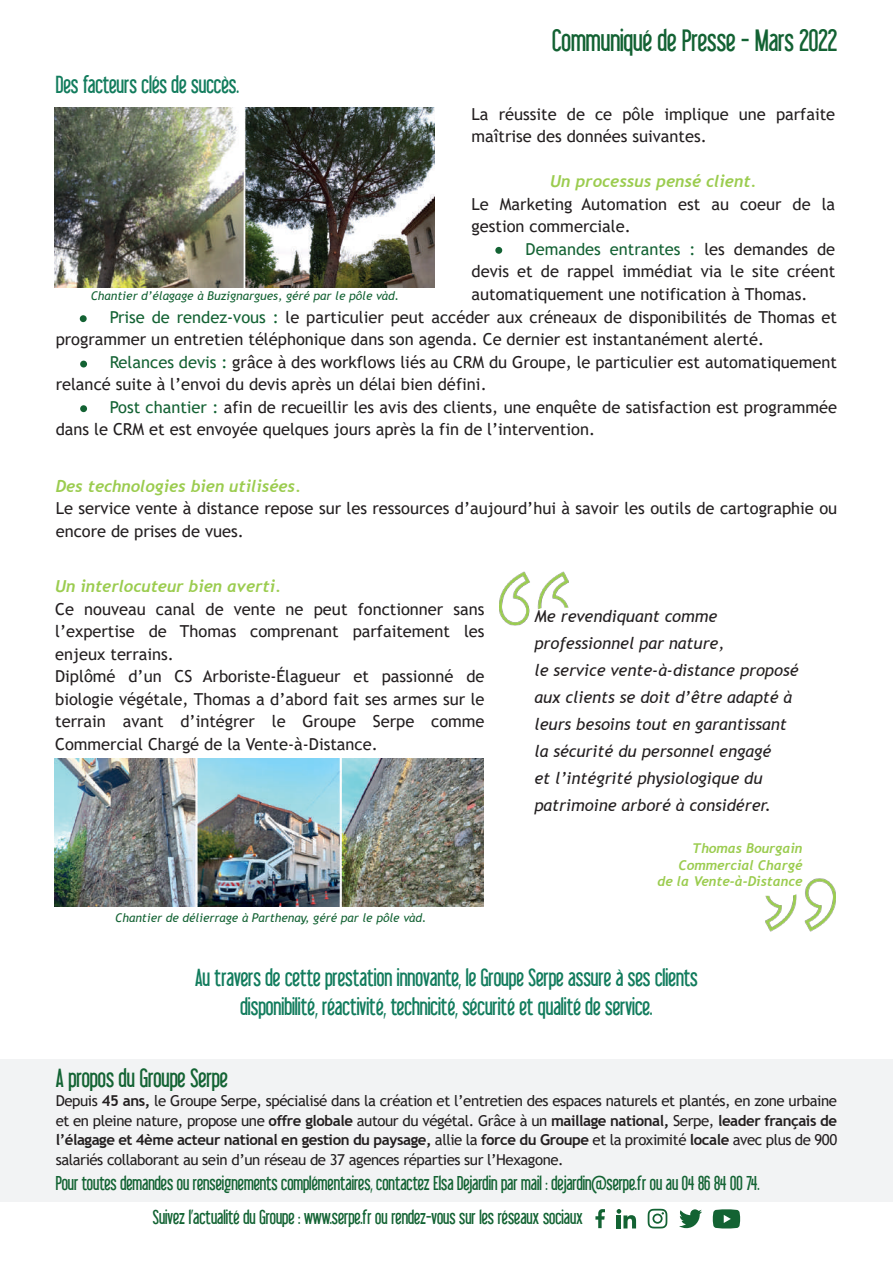
<style>
.page{position:relative;width:893px;height:1263px;background:#fff}
.page>*{position:absolute;margin:0;border:0;box-sizing:border-box;transform-origin:0 0}
.t1{font:30px "Libel Suit";color:#136233}
.t2{font:25.5px "Libel Suit";color:#136333}
.t3{font:24px/28.8px "Libel Suit";color:#127c5d;text-align:center}
.t4{font:19.5px "Libel Suit";color:#136333}
.t5{font:16.5px/22.5px "Trebuchet MS";color:#231f20}
.t6{font:italic 16.5px/27px "Trebuchet MS";color:#231f20}
.t7{font:italic 700 16.5px "Trebuchet";color:#9bcc4f}
.t8{font:15px/19.5px "Trebuchet MS";letter-spacing:-.03em;color:#231f20;text-align:justify}
.t9{font:italic 700 13.5px/16.5px "Trebuchet";color:#9bcc4f;text-align:right}
.t10{font:italic 12px "Trebuchet MS";color:#136233}
.s1{color:#136233}
.s2{font-weight:700}
</style>
<div class="page">
<img style="left:499px;top:571px;width:69px;height:55px">
<img style="left:766px;top:878px;width:69px;height:54px">
<div style="left:531px;top:608px;width:273px;height:288px;background:#fff;border-radius:14px"></div>
<div style="left:0;top:1059px;width:893px;height:143px;background:#f2f3f4"></div>
<svg style="left:595px;top:1209px;width:10px;height:19px"></svg>
<svg style="left:617px;top:1209px;width:19px;height:19px"></svg>
<svg style="left:648px;top:1209px;width:19px;height:19px"></svg>
<svg style="left:679px;top:1209px;width:23px;height:19px"></svg>
<svg style="left:713px;top:1209px;width:27px;height:19px"></svg>
<img style="left:55px;top:758px;width:428px;height:148px">
<img style="left:54px;top:108px;width:381px;height:179px">
<div style="left:495px;top:247px;width:7px;height:7px;background:#136233;border-radius:50%"></div>
<div style="left:80px;top:315px;width:7px;height:7px;background:#136233;border-radius:50%"></div>
<div style="left:80px;top:361px;width:7px;height:6px;background:#136233;border-radius:50%"></div>
<div style="left:80px;top:405px;width:7px;height:7px;background:#136233;border-radius:50%"></div>
<h3 class="t3" style="left:56px;top:70px;width:185px">Des facteurs clés de succès.</h3>
<p class="t10" style="left:91px;top:289px;width:310px">Chantier d’élagage à Buzignargues, géré par le pôle vàd.</p>
<h1 class="t1" style="left:552px;top:24px;width:287px">Communiqué de Presse - Mars 2022</h1>
<p class="t5" style="left:472px;top:103px;width:365px">La réussite de ce pôle implique une parfaite maîtrise des données suivantes.</p>
<p class="t7" style="left:550px;top:171px;width:208px">Un processus pensé client.</p>
<p class="t5" style="left:472px;top:193px;width:365px">Le Marketing Automation est au coeur de la gestion commerciale.</p>
<p class="t5" style="left:472px;top:238px;width:365px;text-align:justify;text-indent:54px"><span class="s1">Demandes entrantes :</span> les demandes de devis et de rappel immédiat via le site créent automatiquement une notification à Thomas.</p>
<p class="t5" style="left:56px;top:306px;width:783px;text-indent:54px"><span class="s1">Prise de rendez-vous :</span> le particulier peut accéder aux créneaux de disponibilités de Thomas et programmer un entretien téléphonique dans son agenda. Ce dernier est instantanément alerté.</p>
<p class="t5" style="left:56px;top:351px;width:783px;text-indent:54px"><span class="s1">Relances devis :</span> grâce à des workflows liés au CRM du Groupe, le particulier est automatiquement relancé suite à l’envoi du devis après un délai bien défini.</p>
<p class="t5" style="left:56px;top:396px;width:783px;text-indent:54px"><span class="s1">Post chantier :</span> afin de recueillir les avis des clients, une enquête de satisfaction est programmée dans le CRM et est envoyée quelques jours après la fin de l’intervention.</p>
<p class="t7" style="left:56px;top:475px;width:247px">Des technologies bien utilisées.</p>
<p class="t5" style="left:56px;top:497px;width:783px">Le service vente à distance repose sur les ressources d’aujourd’hui à savoir les outils de cartographie ou encore de prises de vues.</p>
<p class="t7" style="left:55px;top:576px;width:228px">Un interlocuteur bien averti.</p>
<p class="t5" style="left:55px;top:597px;width:431px">Ce nouveau canal de vente ne peut fonctionner sans l’expertise de Thomas comprenant parfaitement les enjeux terrains.<br>Diplômé d’un CS Arboriste-Élagueur et passionné de biologie végétale, Thomas a d’abord fait ses armes sur le terrain avant d’intégrer le Groupe Serpe comme Commercial Chargé de la Vente-à-Distance.</p>
<p class="t6" style="left:534px;top:603px;width:266px">Me revendiquant comme professionnel par nature,<br>le service vente-à-distance proposé aux clients se doit d’être adapté à leurs besoins tout en garantissant la sécurité du personnel engagé<br>et l’intégrité physiologique du patrimoine arboré à considérer.</p>
<p class="t9" style="left:657px;top:840px;width:147px">Thomas Bourgain<br>Commercial Chargé<br>de la Vente-à-Distance</p>
<p class="t10" style="left:115px;top:911px;width:313px">Chantier de délierrage à Parthenay, géré par le pôle vàd.</p>
<h3 class="t3" style="left:195px;top:963px;width:504px">Au travers de cette prestation innovante, le Groupe Serpe assure à ses clients disponibilité, réactivité, technicité, sécurité et qualité de service.</h3>
<h2 class="t2" style="left:56px;top:1064px;width:174px">A propos du Groupe Serpe</h2>
<p class="t8" style="left:56px;top:1091px;width:783px">Depuis <span class="s2">45 ans,</span> le Groupe Serpe, spécialisé dans la création et l’entretien des espaces naturels et plantés, en zone urbaine et en pleine nature, propose une <span class="s2">offre globale</span> autour du végétal. Grâce à un <span class="s2">maillage national,</span> Serpe, <span class="s2">leader français de l’élagage et 4ème acteur national en gestion du paysage,</span> allie la <span class="s2">force du Groupe</span> et la proximité <span class="s2">locale</span> avec plus de 900 salariés collaborant au sein d’un réseau de 37 agences réparties sur l’Hexagone.</p>
<p class="t4" style="left:56px;top:1172px;width:705px">Pour toutes demandes ou renseignements complémentaires, contactez Elsa Dejardin par mail : dejardin@serpe.fr ou au 04 86 84 00 74.</p>
<p class="t4" style="left:153px;top:1207px;width:432px">Suivez l’actualité du Groupe : www.serpe.fr ou rendez-vous sur les réseaux sociaux</p>
</div>
